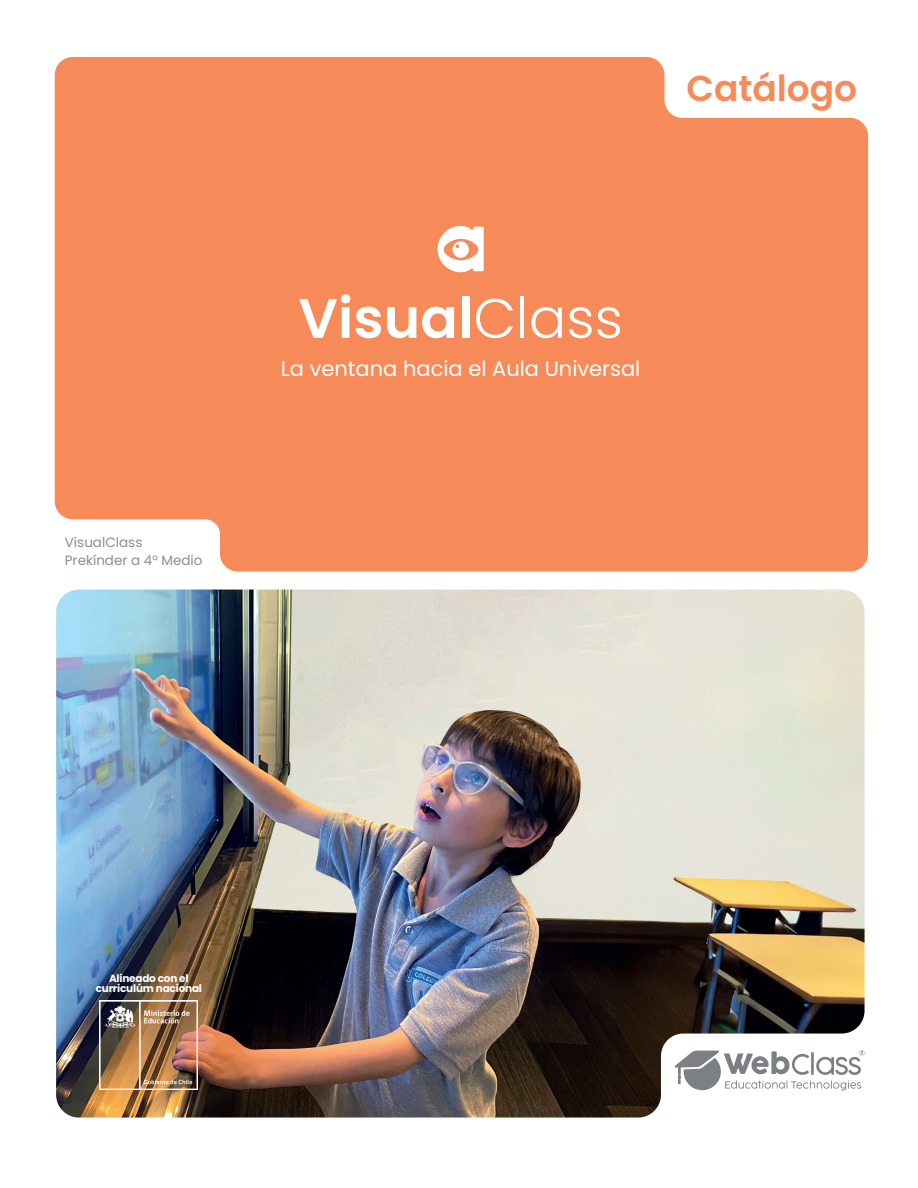
<style>
.page{position:relative;width:918px;height:1188px;background:#fff}
.page>*{position:absolute;margin:0;border:0;box-sizing:border-box;transform-origin:0 0}
.texto_cuerpo_gnral{font:600 55.5px "Poppins";color:#fff}
.texto_cuerpo_gnral-2{font:600 36px "Poppins";color:#f68a58}
.texto_cuerpo_gnral-3{font:21px "Poppins";color:#fff}
.texto_cuerpo_gnral-4{font:13.5px "Poppins";color:#8b8d91}
.texto_cuerpo_gnral-5{font:700 10.5px/10.5px "Poppins";letter-spacing:-.02em;color:#fff;text-align:center}
.s1{font-weight:300}
</style>
<div class="page">
<div style="left:55px;top:57px;width:813px;height:515px;background:#f68a58"></div>
<img style="left:56px;top:590px;width:809px;height:528px">
<img style="left:100px;top:1000px;width:98px;height:90px">
<svg style="left:438px;top:226px;width:46px;height:46px"></svg>
<svg style="left:674px;top:1050px;width:191px;height:41px"></svg>
<p class="texto_cuerpo_gnral-4" style="left:65px;top:534px;width:79px">VisualClass</p>
<p class="texto_cuerpo_gnral-4" style="left:65px;top:552px;width:139px">Prekínder a 4° Medio</p>
<p class="texto_cuerpo_gnral-2" style="left:686px;top:67px;width:172px">Catálogo</p>
<p class="texto_cuerpo_gnral" style="left:298px;top:286px;width:326px">Visual<span class="s1">Class</span></p>
<p class="texto_cuerpo_gnral-3" style="left:281px;top:356px;width:361px">La ventana hacia el Aula Universal</p>
<p class="texto_cuerpo_gnral-5" style="left:96px;top:973px;width:108px">Alineado con el curriculúm nacional</p>
</div>
